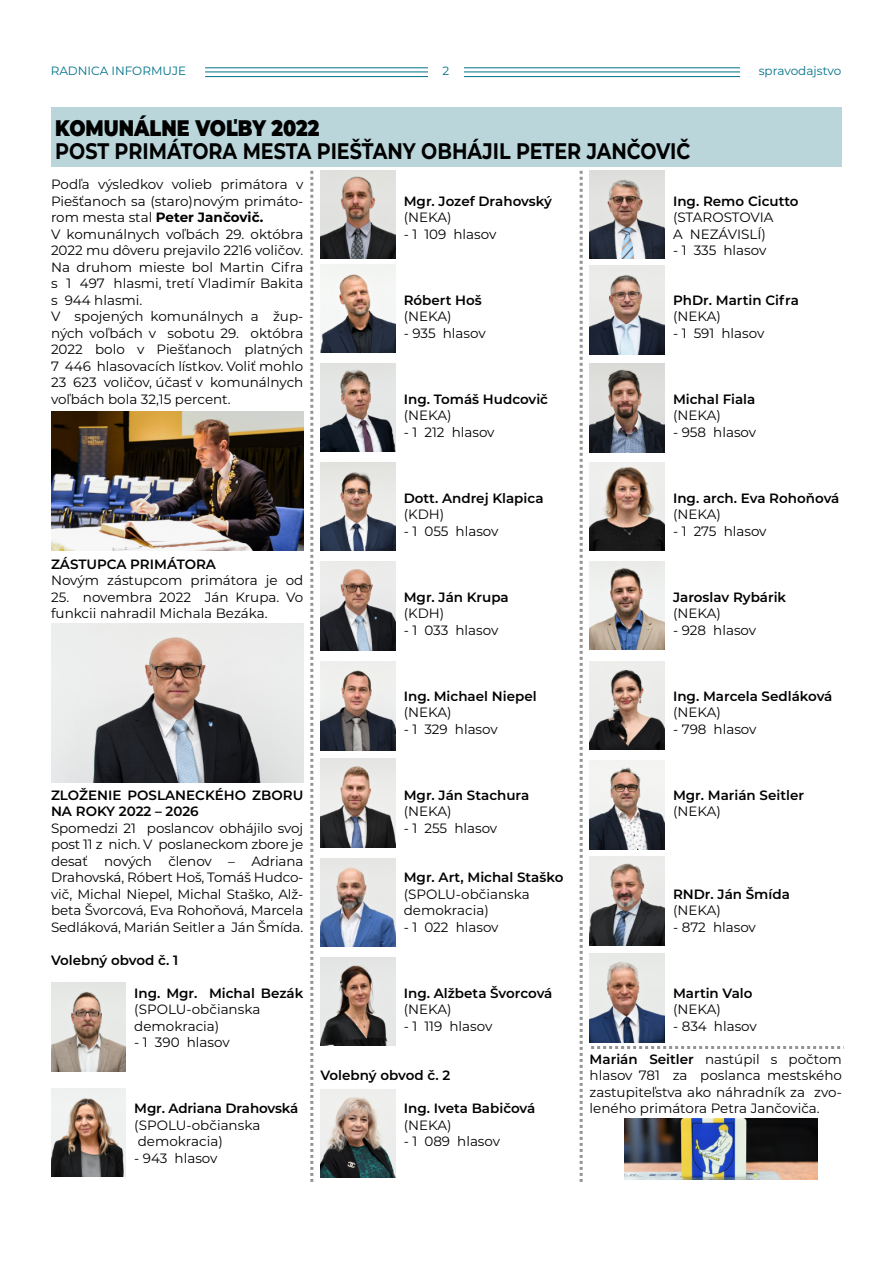
<style>
.page{position:relative;width:893px;height:1263px;background:#fff}
.page>*{position:absolute;margin:0;border:0;box-sizing:border-box;transform-origin:0 0}
.t1{font:700 22.5px "Montserrat";color:#000;scale:.85 1}
.t2{font:900 22.5px "Montserrat";color:#000;scale:.85 1}
.t3{font:13.5px/16.5px "Montserrat";color:#000}
.t4{font:600 13.5px/16.5px "Montserrat";color:#000}
.t5{font:12px "Montserrat";color:#00728a}
.s1{font-weight:700}
.s2{font-weight:600}
</style>
<div class="page">
<hr style="left:205px;top:67px;width:535px;height:1px;background:#00728a">
<hr style="left:205px;top:76px;width:535px;height:1px;background:#00728a">
<hr style="left:205px;top:72px;width:535px;height:1px;background:#00728a">
<div style="left:428px;top:64px;width:35px;height:17px;background:#fff"></div>
<div style="left:51px;top:107px;width:791px;height:60px;background:#bad6db"></div>
<svg style="left:310px;top:171px;width:3px;height:1011px"></svg>
<svg style="left:580px;top:171px;width:3px;height:1011px"></svg>
<img style="left:51px;top:412px;width:252px;height:138px">
<img style="left:51px;top:623px;width:252px;height:159px">
<img style="left:51px;top:983px;width:75px;height:88px">
<img style="left:320px;top:170px;width:75px;height:89px">
<img style="left:590px;top:170px;width:74px;height:89px">
<img style="left:590px;top:266px;width:74px;height:88px">
<img style="left:590px;top:364px;width:74px;height:88px">
<img style="left:590px;top:462px;width:74px;height:89px">
<img style="left:590px;top:561px;width:74px;height:89px">
<img style="left:590px;top:661px;width:74px;height:89px">
<img style="left:590px;top:761px;width:74px;height:88px">
<img style="left:590px;top:857px;width:74px;height:88px">
<img style="left:590px;top:953px;width:74px;height:89px">
<img style="left:320px;top:264px;width:75px;height:89px">
<img style="left:320px;top:363px;width:75px;height:89px">
<img style="left:320px;top:462px;width:75px;height:89px">
<img style="left:320px;top:562px;width:75px;height:88px">
<img style="left:320px;top:662px;width:75px;height:88px">
<img style="left:320px;top:759px;width:75px;height:88px">
<img style="left:320px;top:858px;width:75px;height:89px">
<img style="left:320px;top:957px;width:75px;height:89px">
<img style="left:320px;top:1089px;width:75px;height:89px">
<img style="left:51px;top:1088px;width:75px;height:89px">
<img style="left:625px;top:1118px;width:193px;height:61px">
<svg style="left:591px;top:1046px;width:253px;height:3px"></svg>
<p class="t5" style="left:51px;top:64px;width:137px">RADNICA INFORMUJE</p>
<p class="t5" style="left:442px;top:64px;width:8px">2</p>
<p class="t5" style="left:759px;top:64px;width:84px">spravodajstvo</p>
<h1 class="t2" style="left:55px;top:115px;width:312px">KOMUNÁLNE VOĽBY 2022</h1>
<h1 class="t1" style="left:55px;top:137px;width:749px">POST PRIMÁTORA MESTA PIEŠŤANY OBHÁJIL PETER JANČOVIČ</h1>
<p class="t3" style="left:51px;top:176px;width:254px">Podľa výsledkov volieb primátora v<br>Piešťanoch sa (staro)novým primáto‐ rom mesta stal <span class="s1">Peter Jančovič.<br></span>V komunálnych voľbách 29. októbra<br>2022 mu dôveru prejavilo 2216 voličov.<br>Na druhom mieste bol Martin Cifra s 1 497 hlasmi, tretí Vladimír Bakita s 944 hlasmi.<br>V spojených komunálnych a žup‐ ných voľbách v sobotu 29. októbra<br>2022 bolo v Piešťanoch platných<br>7 446 hlasovacích lístkov. Voliť mohlo<br>23 623 voličov, účasť v komunálnych voľbách bola 32,15 percent.</p>
<p class="t4" style="left:673px;top:192px;width:127px">Ing. Remo Cicutto</p>
<p class="t3" style="left:673px;top:209px;width:102px">(STAROSTOVIA<br>A NEZÁVISLÍ)</p>
<p class="t3" style="left:673px;top:242px;width:95px">- 1 335 hlasov</p>
<p class="t4" style="left:673px;top:291px;width:127px">PhDr. Martin Cifra</p>
<p class="t3" style="left:673px;top:308px;width:49px">(NEKA)</p>
<p class="t3" style="left:673px;top:324px;width:93px">- 1 591 hlasov</p>
<p class="t4" style="left:404px;top:192px;width:150px">Mgr. Jozef Drahovský</p>
<p class="t3" style="left:404px;top:209px;width:49px">(NEKA)</p>
<p class="t3" style="left:404px;top:225px;width:94px">- 1 109 hlasov</p>
<p class="t4" style="left:404px;top:291px;width:80px">Róbert Hoš</p>
<p class="t3" style="left:404px;top:308px;width:49px">(NEKA)</p>
<p class="t3" style="left:404px;top:324px;width:83px">- 935 hlasov</p>
<p class="t4" style="left:404px;top:390px;width:146px">Ing. Tomáš Hudcovič</p>
<p class="t3" style="left:404px;top:407px;width:49px">(NEKA)</p>
<p class="t3" style="left:404px;top:423px;width:92px">- 1 212 hlasov</p>
<p class="t4" style="left:673px;top:390px;width:84px">Michal Fiala</p>
<p class="t3" style="left:673px;top:407px;width:49px">(NEKA)</p>
<p class="t3" style="left:673px;top:423px;width:85px">- 958 hlasov</p>
<p class="t4" style="left:51px;top:555px;width:166px">ZÁSTUPCA PRIMÁTORA</p>
<p class="t3" style="left:51px;top:572px;width:254px">Novým zástupcom primátora je od</p>
<p class="t3" style="left:51px;top:588px;width:254px">25. novembra 2022 Ján Krupa. Vo funkcii nahradil Michala Bezáka.</p>
<p class="t4" style="left:404px;top:489px;width:141px">Dott. Andrej Klapica</p>
<p class="t3" style="left:404px;top:506px;width:42px">(KDH)</p>
<p class="t3" style="left:404px;top:522px;width:96px">- 1 055 hlasov</p>
<p class="t4" style="left:404px;top:588px;width:107px">Mgr. Ján Krupa</p>
<p class="t3" style="left:404px;top:605px;width:42px">(KDH)</p>
<p class="t3" style="left:404px;top:621px;width:96px">- 1 033 hlasov</p>
<p class="t4" style="left:404px;top:687px;width:134px">Ing. Michael Niepel</p>
<p class="t3" style="left:404px;top:704px;width:49px">(NEKA)</p>
<p class="t3" style="left:404px;top:720px;width:96px">- 1 329 hlasov</p>
<p class="t4" style="left:51px;top:786px;width:254px">ZLOŽENIE POSLANECKÉHO ZBORU<br>NA ROKY 2022 – 2026</p>
<p class="t3" style="left:51px;top:819px;width:254px;text-align:justify">Spomedzi 21 poslancov obhájilo svoj post 11 z nich. V poslaneckom zbore je desať nových členov – Adriana Drahovská, Róbert Hoš, Tomáš Hudco‐ vič, Michal Niepel, Michal Staško, Alž‐ beta Švorcová, Eva Rohoňová, Marcela Sedláková, Marián Seitler a Ján Šmída.</p>
<p class="t4" style="left:51px;top:951px;width:129px">Volebný obvod č. 1</p>
<p class="t4" style="left:134px;top:984px;width:171px">Ing. Mgr. Michal Bezák</p>
<p class="t3" style="left:134px;top:1001px;width:128px">(SPOLU-občianska demokracia)</p>
<p class="t3" style="left:134px;top:1034px;width:97px">- 1 390 hlasov</p>
<p class="t4" style="left:134px;top:1100px;width:166px">Mgr. Adriana Drahovská</p>
<p class="t3" style="left:134px;top:1116px;width:128px">(SPOLU-občianska demokracia)</p>
<p class="t3" style="left:134px;top:1149px;width:85px">- 943 hlasov</p>
<p class="t4" style="left:404px;top:786px;width:127px">Mgr. Ján Stachura</p>
<p class="t3" style="left:404px;top:803px;width:49px">(NEKA)</p>
<p class="t3" style="left:404px;top:819px;width:95px">- 1 255 hlasov</p>
<p class="t4" style="left:404px;top:869px;width:161px">Mgr. Art, Michal Staško</p>
<p class="t3" style="left:404px;top:885px;width:128px">(SPOLU-občianska demokracia)</p>
<p class="t3" style="left:404px;top:918px;width:96px">- 1 022 hlasov</p>
<p class="t4" style="left:404px;top:984px;width:150px">Ing. Alžbeta Švorcová</p>
<p class="t3" style="left:404px;top:1001px;width:49px">(NEKA)</p>
<p class="t3" style="left:404px;top:1017px;width:90px">- 1 119 hlasov</p>
<p class="t4" style="left:320px;top:1067px;width:132px">Volebný obvod č. 2</p>
<p class="t4" style="left:404px;top:1100px;width:133px">Ing. Iveta Babičová</p>
<p class="t3" style="left:404px;top:1116px;width:49px">(NEKA)</p>
<p class="t3" style="left:404px;top:1133px;width:98px">- 1 089 hlasov</p>
<p class="t4" style="left:673px;top:489px;width:168px">Ing. arch. Eva Rohoňová</p>
<p class="t3" style="left:673px;top:506px;width:49px">(NEKA)</p>
<p class="t3" style="left:673px;top:522px;width:95px">- 1 275 hlasov</p>
<p class="t4" style="left:673px;top:588px;width:115px">Jaroslav Rybárik</p>
<p class="t3" style="left:673px;top:605px;width:49px">(NEKA)</p>
<p class="t3" style="left:673px;top:621px;width:85px">- 928 hlasov</p>
<p class="t4" style="left:673px;top:687px;width:161px">Ing. Marcela Sedláková</p>
<p class="t3" style="left:673px;top:704px;width:49px">(NEKA)</p>
<p class="t3" style="left:673px;top:720px;width:85px">- 798 hlasov</p>
<p class="t4" style="left:673px;top:786px;width:133px">Mgr. Marián Seitler</p>
<p class="t3" style="left:673px;top:803px;width:49px">(NEKA)</p>
<p class="t4" style="left:673px;top:885px;width:118px">RNDr. Ján Šmída</p>
<p class="t3" style="left:673px;top:902px;width:49px">(NEKA)</p>
<p class="t3" style="left:673px;top:918px;width:84px">- 872 hlasov</p>
<p class="t4" style="left:673px;top:984px;width:81px">Martin Valo</p>
<p class="t3" style="left:673px;top:1001px;width:49px">(NEKA)</p>
<p class="t3" style="left:673px;top:1017px;width:85px">- 834 hlasov</p>
<p class="t3" style="left:590px;top:1050px;width:254px;text-align:justify"><span class="s2">Marián Seitler</span> nastúpil s počtom hlasov 781 za poslanca mestského zastupiteľstva ako náhradník za zvo&shy;leného primátora Petra Jančoviča.</p>
</div>
